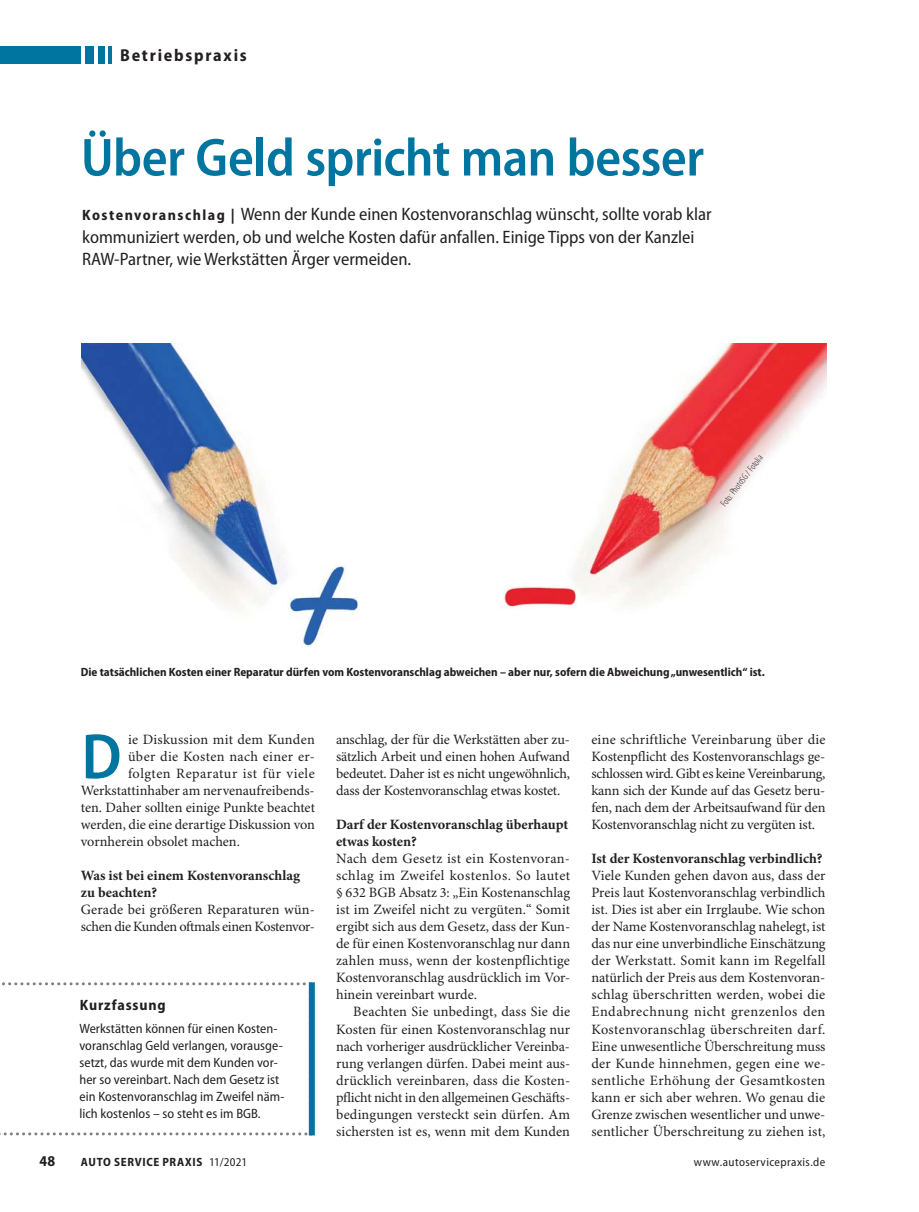
<style>
.page{position:relative;width:919px;height:1212px;background:#fff}
.page>*{position:absolute;margin:0;border:0;box-sizing:border-box;transform-origin:0 0}
.t1{font:600 semi-condensed 64.65px "Myriad Pro";color:#00759f}
.t2{font:600 semi-condensed 54px "Myriad Pro";letter-spacing:-.01em;color:#00759f}
.t3{font:semi-condensed 18px/22.5px "Myriad Pro";color:#231f20}
.t4{font:700 semi-condensed 17.25px "Myriad Pro";letter-spacing:.1em;color:#231f20}
.t5{font:700 semi-condensed 15px "Myriad Pro";letter-spacing:.055em;color:#231f20}
.t6{font:14.25px/17px "Minion Pro";color:#231f20;text-align:justify}
.t7{font:700 14.25px/17px "Minion Pro";color:#231f20}
.t8{font:14.25px "Minion Pro";letter-spacing:.035em;color:#231f20}
.t9{font:14.25px "Minion Pro";letter-spacing:.025em;color:#231f20}
.t10{font:14.25px "Minion Pro";letter-spacing:.02em;color:#231f20}
.t11{font:semi-condensed 13.5px/17px "Myriad Pro";letter-spacing:.005em;color:#231f20}
.t12{font:700 semi-condensed 12px "Myriad Pro";color:#231f20}
.t13{font:700 semi-condensed 12px "Myriad Pro";letter-spacing:.055em;color:#231f20}
.t14{font:semi-condensed 12px "Myriad Pro";letter-spacing:.035em;color:#231f20}
.t15{font:300 condensed 9.75px "Myriad Pro";color:#231f20}
.s1{font-weight:700;font-size:15px}
.s2{font-weight:400}
</style>
<div class="page">
<hr style="left:108px;top:47px;width:4px;height:17px;background:#00759f">
<div style="left:85px;top:47px;width:9px;height:17px;background:#00759f"></div>
<div style="left:98px;top:47px;width:6px;height:17px;background:#00759f"></div>
<div style="left:0;top:47px;width:81px;height:17px;background:#00759f"></div>
<img style="left:81px;top:343px;width:745px;height:304px">
<svg style="left:0;top:982px;width:309px;height:153px"></svg>
<div style="left:309px;top:982px;width:6px;height:153px;background:#00759f"></div>
<p class="t4" style="left:120px;top:49px;width:128px">Betriebspraxis</p>
<h2 class="t2" style="left:81px;top:125px;width:624px">Über Geld spricht man besser</h2>
<p class="t3" style="left:82px;top:205px;width:630px"><span class="s1">Kostenvoranschlag |</span> Wenn der Kunde einen Kostenvoranschlag wünscht, sollte vorab klar kommuniziert werden, ob und welche Kosten dafür anfallen. Einige Tipps von der Kanzlei<br>RAW-Partner, wie Werkstätten Ärger vermeiden.</p>
<p class="t15" style="left:718px;top:502px;width:64px;rotate:-53deg">Foto: PhotoSG / Fotolia</p>
<p class="t12" style="left:81px;top:668px;width:685px">Die tatsächlichen Kosten einer Reparatur dürfen vom Kostenvoranschlag abweichen – aber nur, sofern die Abweichung „unwesentlich“ ist.</p>
<h1 class="t1" style="left:81px;top:718px;width:42px">D</h1>
<p class="t10" style="left:128px;top:734px;width:188px">ie Diskussion mit dem Kunden</p>
<p class="t9" style="left:128px;top:751px;width:188px">über die Kosten nach einer er-</p>
<p class="t8" style="left:128px;top:768px;width:188px">folgten Reparatur ist für viele</p>
<p class="t6" style="left:81px;top:783px;width:235px">Werkstattinhaber am nervenaufreibends-</p>
<p class="t6" style="left:81px;top:800px;width:236px">ten. Daher sollten einige Punkte beachtet</p>
<p class="t6" style="left:81px;top:817px;width:236px">werden, die eine derartige Diskussion von</p>
<p class="t6" style="left:81px;top:834px;width:161px">vornherein obsolet machen.</p>
<p class="t7" style="left:81px;top:868px;width:221px">Was ist bei einem Kostenvoranschlag zu beachten?</p>
<p class="t6" style="left:81px;top:902px;width:235px">Gerade bei größeren Reparaturen wün&shy;schen die Kunden oftmals einen Kostenvor-</p>
<p class="t5" style="left:80px;top:999px;width:87px">Kurzfassung</p>
<p class="t11" style="left:79px;top:1022px;width:206px">Werkstätten können für einen Kosten&shy;voranschlag Geld verlangen, vorausge&shy;setzt, das wurde mit dem Kunden vor&shy;her so vereinbart. Nach dem Gesetz ist ein Kostenvoranschlag im Zweifel näm&shy;lich kostenlos – so steht es im BGB.</p>
<p class="t6" style="left:336px;top:732px;width:235px">anschlag, der für die Werkstätten aber zu&shy;sätzlich Arbeit und einen hohen Aufwand bedeutet. Daher ist es nicht ungewöhnlich, dass der Kostenvoranschlag etwas kostet.</p>
<p class="t7" style="left:336px;top:817px;width:233px">Darf der Kostenvoranschlag überhaupt etwas kosten?</p>
<p class="t6" style="left:336px;top:851px;width:236px">Nach dem Gesetz ist ein Kostenvoran&shy;schlag im Zweifel kostenlos. So lautet § 632 BGB Absatz 3: „Ein Kostenanschlag ist im Zweifel nicht zu vergüten.“ Somit ergibt sich aus dem Gesetz, dass der Kun&shy;de für einen Kostenvoranschlag nur dann zahlen muss, wenn der kostenpflichtige Kostenvoranschlag ausdrücklich im Vor&shy;hinein vereinbart wurde.</p>
<p class="t6" style="left:336px;top:1005px;width:235px;text-indent:17px">Beachten Sie unbedingt, dass Sie die Kosten für einen Kostenvoranschlag nur nach vorheriger ausdrücklicher Vereinba&shy;rung verlangen dürfen. Dabei meint aus&shy;drücklich vereinbaren, dass die Kosten&shy;pflicht nicht in den allgemeinen Geschäfts&shy;bedingungen versteckt sein dürfen. Am sichersten ist es, wenn mit dem Kunden</p>
<p class="t6" style="left:591px;top:732px;width:235px">eine schriftliche Vereinbarung über die Kostenpflicht des Kostenvoranschlags ge&shy;schlossen wird. Gibt es keine Vereinbarung, kann sich der Kunde auf das Gesetz beru&shy;fen, nach dem der Arbeitsaufwand für den Kostenvoranschlag nicht zu vergüten ist.</p>
<p class="t7" style="left:591px;top:851px;width:233px">Ist der Kostenvoranschlag verbindlich?</p>
<p class="t6" style="left:591px;top:868px;width:236px">Viele Kunden gehen davon aus, dass der Preis laut Kostenvoranschlag verbindlich ist. Dies ist aber ein Irrglaube. Wie schon der Name Kostenvoranschlag nahelegt, ist das nur eine unverbindliche Einschätzung der Werkstatt. Somit kann im Regelfall natürlich der Preis aus dem Kostenvoran&shy;schlag überschritten werden, wobei die Endabrechnung nicht grenzenlos den Kostenvoranschlag überschreiten darf.<br>Eine unwesentliche Überschreitung muss der Kunde hinnehmen, gegen eine we&shy;sentliche Erhöhung der Gesamtkosten kann er sich aber wehren. Wo genau die Grenze zwischen wesentlicher und unwe&shy;sentlicher Überschreitung zu ziehen ist,</p>
<p class="t5" style="left:39px;top:1155px;width:17px">48</p>
<p class="t13" style="left:81px;top:1157px;width:168px">AUTO SERVICE PRAXIS <span class="s2">11/2021</span></p>
<p class="t14" style="left:693px;top:1157px;width:133px">www.autoservicepraxis.de</p>
</div>
